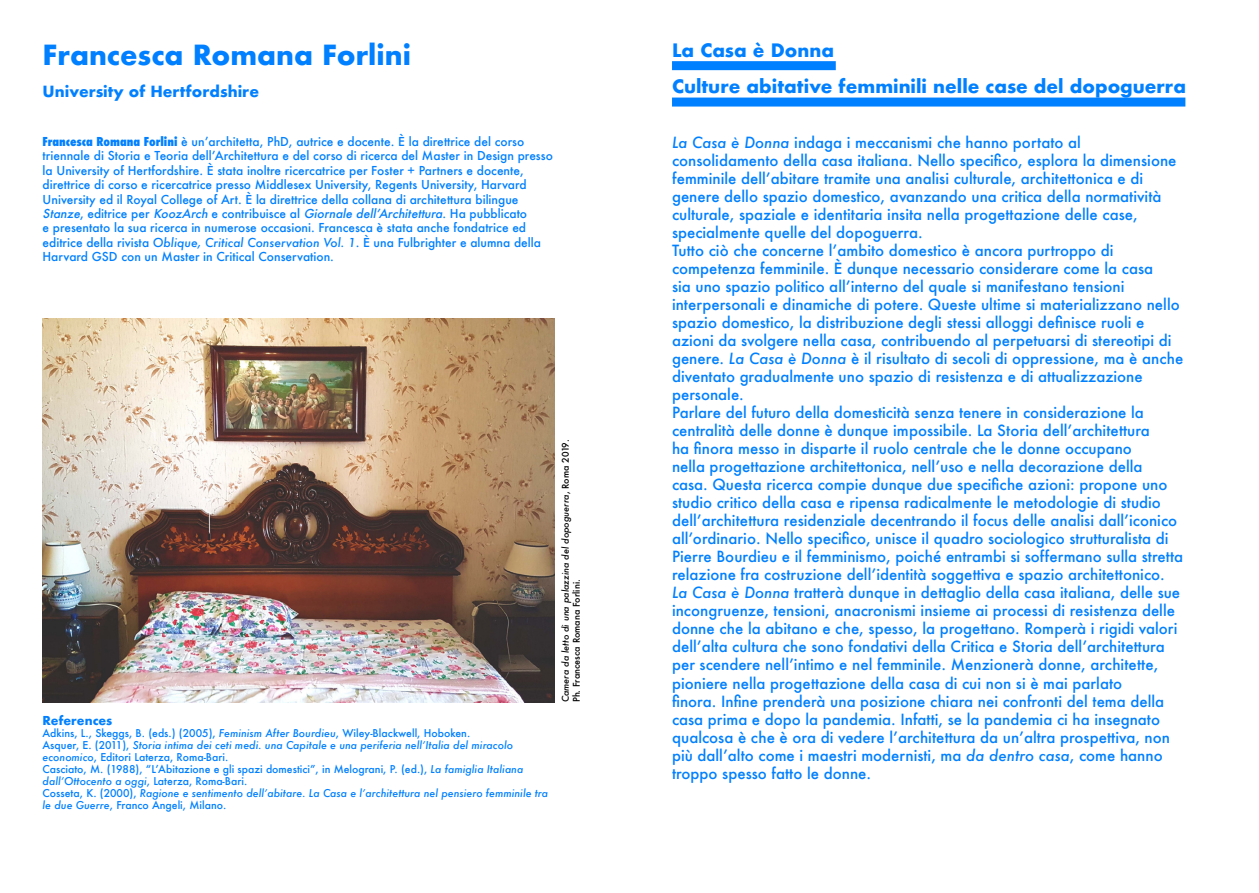
<style>
.page{position:relative;width:1259px;height:893px;background:#fff}
.page>*{position:absolute;margin:0;border:0;box-sizing:border-box;transform-origin:0 0}
.t1{font:700 27px "Futura";color:#0080ff}
.t2{font:700 18px "Futura";color:#0080ff}
.t3{font:500 15px/18px "Futura";color:#0080ff}
.t4{font:700 15px "Futura";color:#0080ff}
.t5{font:500 12px/14.4px "Futura";color:#0080ff}
.t6{font:700 12px "Futura";color:#0080ff}
.t7{font:italic 500 10.5px/12px "Futura";color:#0080ff}
.t8{font:500 10.5px/12px "Futura";color:#0080ff}
.t9{font:italic 500 9px "Futura";color:#000}
.t10{font:500 9px "Futura";color:#000}
.s1{font-weight:800;font-stretch:condensed}
.s2{font-style:italic}
.s3{font-style:normal}
</style>
<div class="page">
<img style="left:43px;top:318px;width:511px;height:384px">
<div style="left:672px;top:61px;width:164px;height:9px;background:#0080ff"></div>
<div style="left:672px;top:98px;width:513px;height:9px;background:#0080ff"></div>
<p class="t1" style="left:43px;top:35px;width:370px">Francesca Romana Forlini</p>
<p class="t4" style="left:43px;top:81px;width:218px">University of Hertfordshire</p>
<p class="t5" style="left:43px;top:134px;width:512px"><span class="s1">Francesca Romana Forlini</span> è un’architetta, PhD, autrice e docente. È la direttrice del corso triennale di Storia e Teoria dell’Architettura e del corso di ricerca del Master in Design presso la University of Hertfordshire. È stata inoltre ricercatrice per Foster + Partners e docente, direttrice di corso e ricercatrice presso Middlesex University, Regents University, Harvard University ed il Royal College of Art. È la direttrice della collana di architettura bilingue <span class="s2">Stanze</span>, e d itri c e p e r <span class="s2">KoozArch</span> e c o n tri b u i sc e a l <span class="s2">Giornale dell’Architettura</span>. H a p u b b l i c a to<br>e presentato la sua ricerca in numerose occasioni. Francesca è stata anche fondatrice ed editrice della rivista <span class="s2">Oblique, Critical Conservation Vol. 1</span>. È una Fulbrighter e alumna della Harvard GSD con un Master in Critical Conservation.</p>
<p class="t6" style="left:43px;top:712px;width:71px">References</p>
<p class="t8" style="left:43px;top:727px;width:429px">Adkins, L., Skeggs, B. (eds.) (2005), <span class="s2">Feminism After Bourdieu</span>, Wiley-Blackwell, Hoboken.</p>
<p class="t7" style="left:43px;top:739px;width:472px"><span class="s3">Asquer, E. (2011),</span> Storia intima dei ceti medi. una Capitale e una periferia nell’Italia del miracolo economico<span class="s3">, Editori Laterza, Roma-Bari.</span></p>
<p class="t8" style="left:43px;top:763px;width:482px">Casciato, M. (1988), “L’Abitazione e gli spazi domestici”, in Melograni, P. (ed.), <span class="s2">La famiglia Italiana dall’Ottocento a oggi</span>, Laterza, Roma-Bari.</p>
<p class="t7" style="left:43px;top:787px;width:507px"><span class="s3">Cosseta, K. (2000),</span> Ragione e sentimento dell’abitare. La Casa e l’architettura nel pensiero femminile tra le due Guerre<span class="s3">, Franco Angeli, Milano.</span></p>
<p class="t9" style="left:559px;top:702px;width:265px;rotate:-90deg">Camera da letto di una palazzina del dopoguerra<span class="s3">, Roma 2019.</span></p>
<p class="t10" style="left:570px;top:702px;width:124px;rotate:-90deg">Ph. Francesca Romana Forlini.</p>
<p class="t2" style="left:672px;top:38px;width:163px">La Casa è Donna</p>
<p class="t2" style="left:672px;top:74px;width:515px">Culture abitative femminili nelle case del dopoguerra</p>
<p class="t3" style="left:672px;top:134px;width:506px"><span class="s2">La Casa è Donna</span> indaga i meccanismi che hanno portato al consolidamento della casa italiana. Nello specifico, esplora la dimensione femminile dell’abitare tramite una analisi culturale, architettonica e di genere dello spazio domestico, avanzando una critica della normatività culturale, spaziale e identitaria insita nella progettazione delle case, specialmente quelle del dopoguerra.</p>
<p class="t3" style="left:672px;top:242px;width:513px">Tutto ciò che concerne l’ambito domestico è ancora purtroppo di competenza femminile. È dunque necessario considerare come la casa<br>sia uno spazio politico all’interno del quale si manifestano tensioni interpersonali e dinamiche di potere. Queste ultime si materializzano nello spazio domestico, la distribuzione degli stessi alloggi definisce ruoli e azioni da svolgere nella casa, contribuendo al perpetuarsi di stereotipi di genere. <span class="s2">La Casa è Donna</span> è il risultato di secoli di oppressione, ma è anche diventato gradualmente uno spazio di resistenza e di attualizzazione personale.</p>
<p class="t3" style="left:672px;top:404px;width:513px">Parlare del futuro della domesticità senza tenere in considerazione la centralità delle donne è dunque impossibile. La Storia dell’architettura<br>ha finora messo in disparte il ruolo centrale che le donne occupano<br>nella progettazione architettonica, nell’uso e nella decorazione della<br>casa. Questa ricerca compie dunque due specifiche azioni: propone uno studio critico della casa e ripensa radicalmente le metodologie di studio dell’architettura residenziale decentrando il focus delle analisi dall’iconico all’ordinario. Nello specifico, unisce il quadro sociologico strutturalista di Pierre Bourdieu e il femminismo, poiché entrambi si soffermano sulla stretta relazione fra costruzione dell’identità soggettiva e spazio architettonico.</p>
<p class="t3" style="left:672px;top:584px;width:510px"><span class="s2">La Casa è Donna</span> tratterà dunque in dettaglio della casa italiana, delle sue incongruenze, tensioni, anacronismi insieme ai processi di resistenza delle donne che la abitano e che, spesso, la progettano. Romperà i rigidi valori dell’alta cultura che sono fondativi della Critica e Storia dell’architettura per scendere nell’intimo e nel femminile. Menzionerà donne, architette, pioniere nella progettazione della casa di cui non si è mai parlato<br>finora. Infine prenderà una posizione chiara nei confronti del tema della casa prima e dopo la pandemia. Infatti, se la pandemia ci ha insegnato qualcosa è che è ora di vedere l’architettura da un’altra prospettiva, non più dall’alto come i maestri modernisti, ma <span class="s2">da dentro casa</span>, come hanno troppo spesso fatto le donne.</p>
</div>
